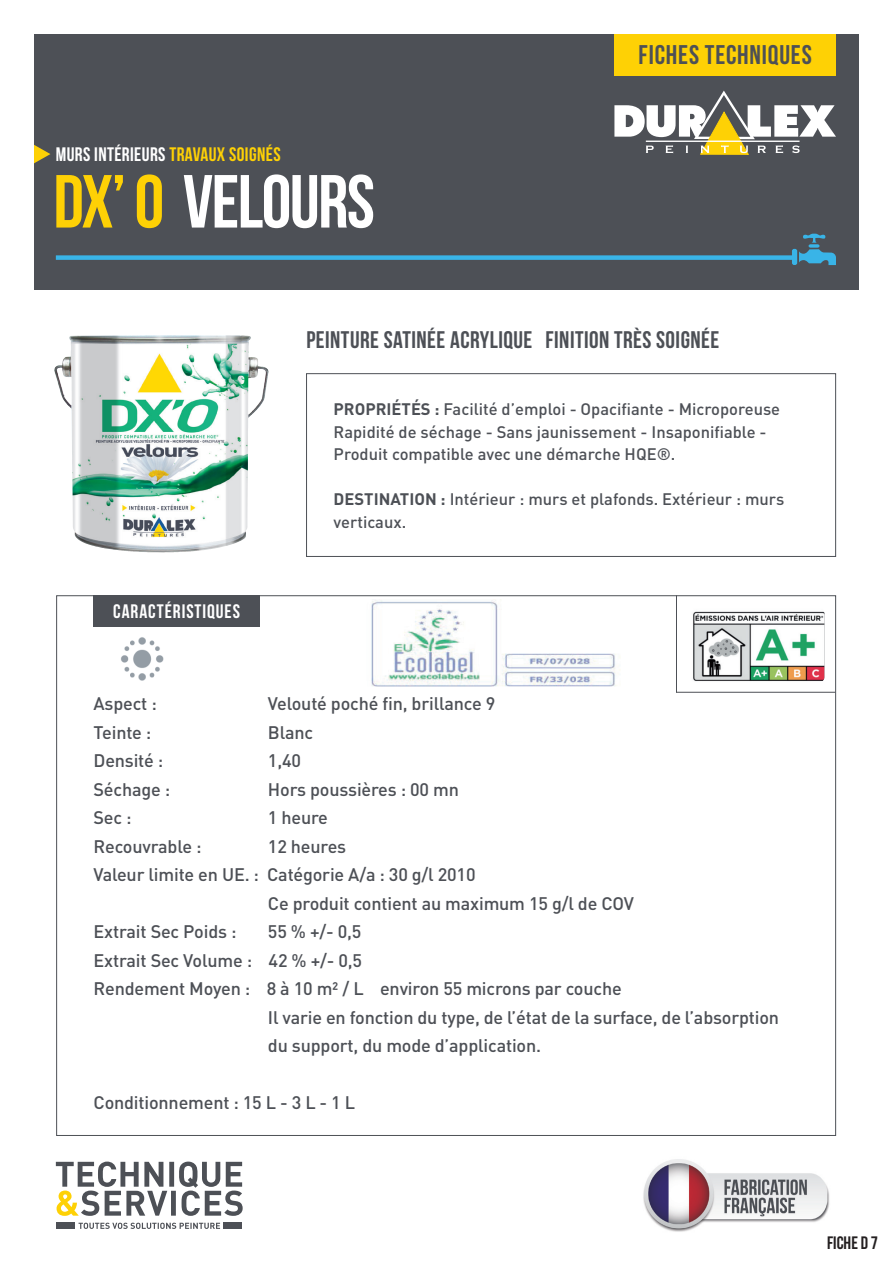
<style>
.page{position:relative;width:893px;height:1263px;background:#fff}
.page>*{position:absolute;margin:0;border:0;box-sizing:border-box;transform-origin:0 0}
.t1{font:75px "Bebas Neue";letter-spacing:-.02em;color:#fff}
.t2{font:27px "Bebas Neue";letter-spacing:.03em;color:#4d5056}
.t3{font:24px "Bebas Neue";letter-spacing:.02em;color:#4d5056}
.t4{font:19.5px "Bebas Neue";letter-spacing:.02em;color:#fff}
.t5{font:19.5px "Bebas Neue";letter-spacing:.05em;color:#fff}
.t6{font:500 18px "DINOT";letter-spacing:-.01em;color:#4d5056}
.t7{font:18px "Bebas Neue";color:#231f20}
.t8{font:500 16.5px/22.5px "DINOT";color:#4d5056}
.s1{color:#fed105}
.s2{font-weight:700}
</style>
<div class="page">
<img style="left:54px;top:335px;width:145px;height:217px">
<div style="left:34px;top:34px;width:825px;height:255px;background:#4d5056"></div>
<div style="left:614px;top:34px;width:222px;height:41px;background:#fed105"></div>
<svg style="left:614px;top:90px;width:222px;height:65px"></svg>
<svg style="left:34px;top:145px;width:16px;height:18px"></svg>
<div style="left:56px;top:255px;width:738px;height:5px;background:#39b4e7"></div>
<div style="left:792px;top:249px;width:5px;height:16px;background:#39b4e7;border-radius:2px"></div>
<svg style="left:799px;top:234px;width:37px;height:31px"></svg>
<div style="left:306px;top:373px;width:530px;height:184px;border:1px solid #4d5056"></div>
<div style="left:94px;top:595px;width:166px;height:31px;background:#4d5056"></div>
<svg style="left:79px;top:1223px;width:141px;height:6px"></svg>
<svg style="left:56px;top:1161px;width:187px;height:55px"></svg>
<div style="left:56px;top:1222px;width:19px;height:7px;background:#4d5056"></div>
<div style="left:223px;top:1222px;width:19px;height:7px;background:#4d5056"></div>
<img style="left:693px;top:611px;width:131px;height:71px">
<hr style="left:676px;top:595px;width:1px;height:98px;background:#4d5056">
<img style="left:643px;top:1159px;width:187px;height:73px">
<hr style="left:676px;top:692px;width:159px;height:1px;background:#4d5056">
<img style="left:371px;top:600px;width:245px;height:86px">
<img style="left:121px;top:637px;width:43px;height:44px">
<p class="t4" style="left:56px;top:144px;width:226px">MURS INTÉRIEURS <span class="s1">TRAVAUX SOIGNÉS</span></p>
<h1 class="t1" style="left:53px;top:160px;width:323px"><span class="s1">DX’ O</span> VELOURS</h1>
<h2 class="t2" style="left:639px;top:40px;width:175px">FICHES TECHNIQUES</h2>
<h3 class="t3" style="left:306px;top:327px;width:414px">PEINTURE SATINÉE ACRYLIQUE FINITION TRÈS SOIGNÉE</h3>
<p class="t5" style="left:113px;top:601px;width:128px">CARACTÉRISTIQUES</p>
<p class="t8" style="left:334px;top:397px;width:448px"><span class="s2">PROPRIÉTÉS :</span> Facilité d’emploi - Opacifiante - Microporeuse<br>Rapidité de séchage - Sans jaunissement - Insaponifiable -<br>Produit compatible avec une démarche HQE®.</p>
<p class="t8" style="left:334px;top:487px;width:452px"><span class="s2">DESTINATION :</span> Intérieur : murs et plafonds. Extérieur : murs verticaux.</p>
<p class="t6" style="left:94px;top:691px;width:65px">Aspect :</p>
<p class="t6" style="left:268px;top:691px;width:229px">Velouté poché fin, brillance 9</p>
<p class="t6" style="left:94px;top:720px;width:59px">Teinte :</p>
<p class="t6" style="left:268px;top:720px;width:47px">Blanc</p>
<p class="t6" style="left:94px;top:748px;width:71px">Densité :</p>
<p class="t6" style="left:268px;top:748px;width:35px">1,40</p>
<p class="t6" style="left:94px;top:777px;width:78px">Séchage :</p>
<p class="t6" style="left:268px;top:777px;width:192px">Hors poussières : 00 mn</p>
<p class="t6" style="left:94px;top:805px;width:40px">Sec :</p>
<p class="t6" style="left:268px;top:805px;width:61px">1 heure</p>
<p class="t6" style="left:94px;top:834px;width:109px">Recouvrable :</p>
<p class="t6" style="left:268px;top:834px;width:80px">12 heures</p>
<p class="t6" style="left:94px;top:862px;width:384px">Valeur limite en UE. : Catégorie A/a : 30 g/l 2010</p>
<p class="t6" style="left:268px;top:891px;width:367px">Ce produit contient au maximum 15 g/l de COV</p>
<p class="t6" style="left:94px;top:919px;width:144px">Extrait Sec Poids :</p>
<p class="t6" style="left:268px;top:919px;width:95px">55 % +/- 0,5</p>
<p class="t6" style="left:94px;top:948px;width:270px">Extrait Sec Volume : 42 % +/- 0,5</p>
<p class="t6" style="left:94px;top:976px;width:530px">Rendement Moyen : 8 à 10 m² / L environ 55 microns par couche</p>
<p class="t6" style="left:268px;top:1005px;width:513px">Il varie en fonction du type, de l’état de la surface, de l’absorption</p>
<p class="t6" style="left:268px;top:1033px;width:275px">du support, du mode d’application.</p>
<p class="t6" style="left:94px;top:1090px;width:263px">Conditionnement : 15 L - 3 L - 1 L</p>
<p class="t7" style="left:827px;top:1232px;width:52px">FICHE D 7</p>
</div>
